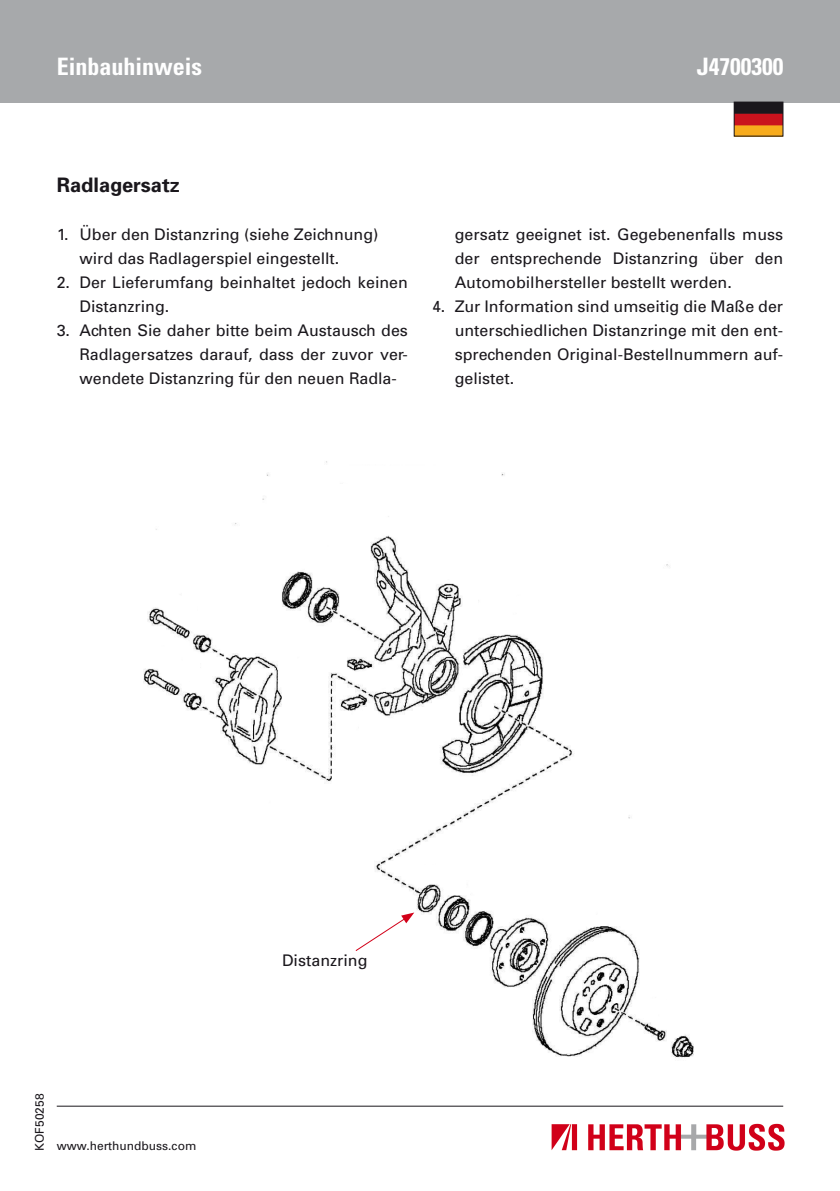
<style>
.page{position:relative;width:840px;height:1191px;background:#fff}
.page>*{position:absolute;margin:0;border:0;box-sizing:border-box;transform-origin:0 0}
.t1{font:700 condensed 24px "Univers";color:#fff}
.t2{font:700 20px "Univers";color:#1a171c}
.t3{font:16px/24px "Univers";color:#1a171c;text-align:justify}
.t4{font:12px "Univers";color:#1a171c}
</style>
<div class="page">
<div style="left:0;top:0;width:839px;height:102px;background:#a7a9ab"></div>
<hr style="left:57px;top:1105px;width:725px;height:1px;background:#1a171c">
<img style="left:735px;top:104px;width:45px;height:30px">
<div style="left:733px;top:102px;width:49px;height:34px;border:1px solid #1a171c"></div>
<img style="left:551px;top:1123px;width:234px;height:28px">
<img style="left:143px;top:461px;width:551px;height:597px">
<svg style="left:354px;top:912px;width:60px;height:40px"></svg>
<h1 class="t1" style="left:57px;top:52px;width:147px">Einbauhinweis</h1>
<h1 class="t1" style="left:696px;top:52px;width:88px">J4700300</h1>
<p class="t2" style="left:57px;top:172px;width:124px">Radlagersatz</p>
<p class="t3" style="left:79px;top:222px;width:300px;text-indent:-23px">1. Über den Distanzring (siehe Zeichnung) wird das Radlagerspiel eingestellt.</p>
<p class="t3" style="left:79px;top:270px;width:330px;text-indent:-23px">2. Der Lieferumfang beinhaltet jedoch keinen<br>Distanzring.</p>
<p class="t3" style="left:79px;top:318px;width:330px;text-indent:-23px">3. Achten Sie daher bitte beim Austausch des Radlagersatzes darauf, dass der zuvor ver&shy;wendete Distanzring für den neuen Radla-</p>
<p class="t3" style="left:454px;top:222px;width:330px">gersatz geeignet ist. Gegebenenfalls muss der entsprechende Distanzring über den Automobilhersteller bestellt werden.</p>
<p class="t3" style="left:454px;top:294px;width:330px;text-indent:-23px">4. Zur Information sind umseitig die Maße der unterschiedlichen Distanzringe mit den ent&shy;sprechenden Original-Bestellnummern auf&shy;gelistet.</p>
<p class="t4" style="left:32px;top:1150px;width:59px;rotate:-90deg">KOF50258</p>
<p class="t4" style="left:57px;top:1137px;width:141px">www.herthundbuss.com</p>
<p class="t3" style="left:282px;top:947px;width:87px">Distanzring</p>
</div>
